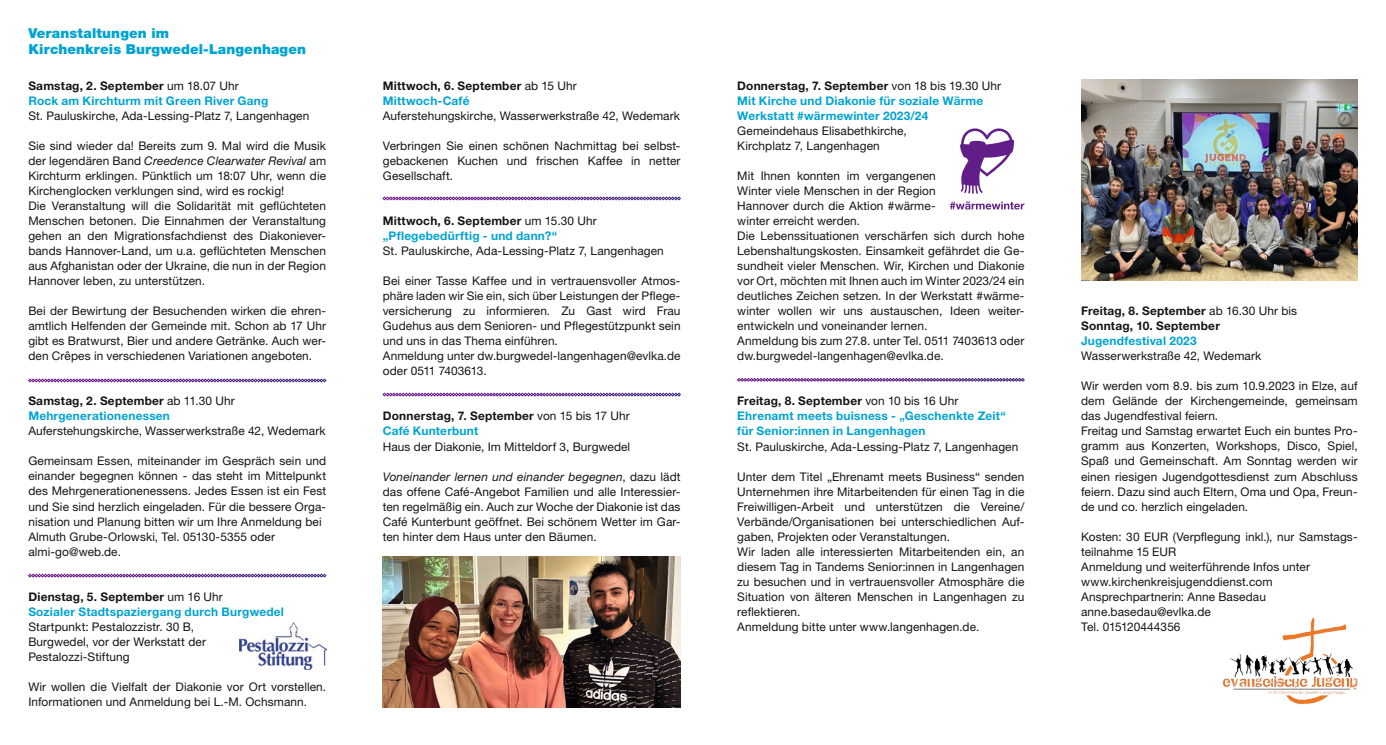
<style>
.page{position:relative;width:1386px;height:745px;background:#fff}
.page>*{position:absolute;margin:0;border:0;box-sizing:border-box;transform-origin:0 0}
.t1{font:900 13.75px/16.2px "Helvetica Neue LT Std";letter-spacing:.01em;color:#00a3d3}
.t2{font:11.88px/15px "Helvetica Neue LT Std";letter-spacing:.005em;color:#131413}
.t3{font:700 11.88px/15px "Helvetica Neue LT Std";letter-spacing:.015em;color:#00a3d3}
.t4{font:700 11.88px/15px "Helvetica Neue LT Std";letter-spacing:.015em;color:#131413}
.s1{color:#131413}
.s2{font-weight:400;color:#131413}
.s3{font-style:italic}
.s4{font-weight:400}
.s5{color:#00a3d3}
</style>
<div class="page">
<img style="left:1222px;top:617px;width:136px;height:88px">
<svg style="left:28px;top:378px;width:298px;height:4px"></svg>
<svg style="left:382px;top:392px;width:299px;height:4px"></svg>
<svg style="left:28px;top:573px;width:298px;height:4px"></svg>
<img style="left:1081px;top:79px;width:276px;height:202px">
<img style="left:383px;top:556px;width:297px;height:151px">
<svg style="left:737px;top:378px;width:287px;height:3px"></svg>
<svg style="left:382px;top:196px;width:299px;height:4px"></svg>
<img style="left:239px;top:622px;width:87px;height:46px">
<svg style="left:950px;top:201px;width:74px;height:8px"></svg>
<svg style="left:960px;top:128px;width:54px;height:66px"></svg>
<p class="t1" style="left:28px;top:25px;width:279px">Veranstaltungen im<br>Kirchenkreis Burgwedel-Langenhagen</p>
<p class="t3" style="left:28px;top:78px;width:241px"><span class="s1">Samstag, 2. September</span> <span class="s2">um 18.07 Uhr<br></span>Rock am Kirchturm mit Green River Gang</p>
<p class="t2" style="left:28px;top:108px;width:282px">St. Pauluskirche, Ada-Lessing-Platz 7, Langenhagen</p>
<p class="t2" style="left:28px;top:138px;width:299px">Sie sind wieder da! Bereits zum 9. Mal wird die Musik der legendären Band <span class="s3">Creedence Clearwater Revival</span> am Kirchturm erklingen. Pünktlich um 18:07 Uhr, wenn die Kirchenglocken verklungen sind, wird es rockig!<br>Die Veranstaltung will die Solidarität mit geflüchteten Menschen betonen. Die Einnahmen der Veranstaltung gehen an den Migrationsfachdienst des Diakoniever&shy;bands Hannover-Land, um u.a. geflüchteten Menschen aus Afghanistan oder der Ukraine, die nun in der Region Hannover leben, zu unterstützen.</p>
<p class="t2" style="left:28px;top:303px;width:299px;text-align:justify">Bei der Bewirtung der Besuchenden wirken die ehren&shy;amtlich Helfenden der Gemeinde mit. Schon ab 17 Uhr gibt es Bratwurst, Bier und andere Getränke. Auch wer&shy;den Crêpes in verschiedenen Variationen angeboten.</p>
<p class="t3" style="left:28px;top:393px;width:208px"><span class="s1">Samstag, 2. September</span> <span class="s2">ab 11.30 Uhr<br></span>Mehrgenerationenessen</p>
<p class="t2" style="left:28px;top:423px;width:299px">Auferstehungskirche, Wasserwerkstraße 42, Wedemark</p>
<p class="t2" style="left:28px;top:453px;width:299px">Gemeinsam Essen, miteinander im Gespräch sein und einander begegnen können - das steht im Mittelpunkt des Mehrgenerationenessens. Jedes Essen ist ein Fest und Sie sind herzlich eingeladen. Für die bessere Orga&shy;nisation und Planung bitten wir um Ihre Anmeldung bei Almuth Grube-Orlowski, Tel. 05130-5355 oder almi-go@web.de.</p>
<p class="t3" style="left:28px;top:588px;width:257px"><span class="s1">Dienstag, 5. September</span> <span class="s2">um 16 Uhr<br></span>Sozialer Stadtspaziergang durch Burgwedel</p>
<p class="t2" style="left:28px;top:618px;width:179px">Startpunkt: Pestalozzistr. 30 B,<br>Burgwedel, vor der Werkstatt der<br>Pestalozzi-Stiftung</p>
<p class="t2" style="left:28px;top:678px;width:299px">Wir wollen die Vielfalt der Diakonie vor Ort vorstellen.<br>Informationen und Anmeldung bei L.-M. Ochsmann.</p>
<p class="t4" style="left:383px;top:78px;width:195px">Mittwoch, 6. September <span class="s4">ab 15 Uhr<br></span><span class="s5">Mittwoch-Café</span></p>
<p class="t2" style="left:383px;top:108px;width:299px">Auferstehungskirche, Wasserwerkstraße 42, Wedemark</p>
<p class="t2" style="left:383px;top:138px;width:299px;text-align:justify">Verbringen Sie einen schönen Nachmittag bei selbst&shy;gebackenen Kuchen und frischen Kaffee in netter Gesellschaft.</p>
<p class="t3" style="left:383px;top:213px;width:215px"><span class="s1">Mittwoch, 6. September</span> <span class="s2">um 15.30 Uhr </span>„Pflegebedürftig - und dann?“</p>
<p class="t2" style="left:383px;top:243px;width:282px">St. Pauluskirche, Ada-Lessing-Platz 7, Langenhagen</p>
<p class="t2" style="left:383px;top:273px;width:299px">Bei einer Tasse Kaffee und in vertrauensvoller Atmos&shy;phäre laden wir Sie ein, sich über Leistungen der Pflege&shy;versicherung zu informieren. Zu Gast wird Frau Gudehus aus dem Senioren- und Pflegestützpunkt sein und uns in das Thema einführen.<br>Anmeldung unter dw.burgwedel-langenhagen@evlka.de oder 0511 7403613.</p>
<p class="t4" style="left:383px;top:408px;width:248px">Donnerstag, 7. September <span class="s4">von 15 bis 17 Uhr<br></span><span class="s5">Café Kunterbunt</span></p>
<p class="t2" style="left:383px;top:438px;width:249px">Haus der Diakonie, Im Mitteldorf 3, Burgwedel</p>
<p class="t2" style="left:383px;top:468px;width:299px;text-align:justify"><span class="s3">Voneinander lernen und einander begegnen</span>, dazu lädt das offene Café-Angebot Familien und alle Interessier&shy;ten regelmäßig ein. Auch zur Woche der Diakonie ist das Café Kunterbunt geöffnet. Bei schönem Wetter im Gar&shy;ten hinter dem Haus unter den Bäumen.</p>
<p class="t3" style="left:737px;top:78px;width:265px"><span class="s1">Donnerstag, 7. September</span> <span class="s2">von 18 bis 19.30 Uhr<br></span>Mit Kirche und Diakonie für soziale Wärme<br>Werkstatt #wärmewinter 2023/24</p>
<p class="t2" style="left:737px;top:123px;width:171px">Gemeindehaus Elisabethkirche,<br>Kirchplatz 7, Langenhagen</p>
<p class="t2" style="left:737px;top:168px;width:289px">Mit Ihnen konnten im vergangenen<br>Winter viele Menschen in der Region<br>Hannover durch die Aktion #wärme-<br>winter erreicht werden.<br>Die Lebenssituationen verschärfen sich durch hohe Lebenshaltungskosten. Einsamkeit gefährdet die Ge&shy;sundheit vieler Menschen. Wir, Kirchen und Diakonie vor Ort, möchten mit Ihnen auch im Winter 2023/24 ein deutliches Zeichen setzen. In der Werkstatt #wärme&shy;winter wollen wir uns austauschen, Ideen weiter&shy;entwickeln und voneinander lernen.<br>Anmeldung bis zum 27.8. unter Tel. 0511 7403613 oder dw.burgwedel-langenhagen@evlka.de.</p>
<p class="t3" style="left:737px;top:393px;width:270px"><span class="s1">Freitag, 8. September</span> <span class="s2">von 10 bis 16 Uhr<br></span>Ehrenamt meets buisness - „Geschenkte Zeit“ für Senior:innen in Langenhagen</p>
<p class="t2" style="left:737px;top:438px;width:282px">St. Pauluskirche, Ada-Lessing-Platz 7, Langenhagen</p>
<p class="t2" style="left:737px;top:468px;width:289px">Unter dem Titel „Ehrenamt meets Business“ senden Unternehmen ihre Mitarbeitenden für einen Tag in die Freiwilligen-Arbeit und unterstützen die Vereine/ Verbände/Organisationen bei unterschiedlichen Auf&shy;gaben, Projekten oder Veranstaltungen.<br>Wir laden alle interessierten Mitarbeitenden ein, an diesem Tag in Tandems Senior:innen in Langenhagen zu besuchen und in vertrauensvoller Atmosphäre die Situation von älteren Menschen in Langenhagen zu reflektieren.<br>Anmeldung bitte unter www.langenhagen.de.</p>
<p class="t4" style="left:1081px;top:303px;width:217px">Freitag, 8. September <span class="s4">ab 16.30 Uhr bis<br></span>Sonntag, 10. September</p>
<p class="t3" style="left:1081px;top:333px;width:117px">Jugendfestival 2023</p>
<p class="t2" style="left:1081px;top:348px;width:182px">Wasserwerkstraße 42, Wedemark</p>
<p class="t2" style="left:1081px;top:378px;width:278px">Wir werden vom 8.9. bis zum 10.9.2023 in Elze, auf dem Gelände der Kirchengemeinde, gemeinsam das Jugendfestival feiern.<br>Freitag und Samstag erwartet Euch ein buntes Pro&shy;gramm aus Konzerten, Workshops, Disco, Spiel, Spaß und Gemeinschaft. Am Sonntag werden wir einen riesigen Jugendgottesdienst zum Abschluss feiern. Dazu sind auch Eltern, Oma und Opa, Freun&shy;de und co. herzlich eingeladen.</p>
<p class="t2" style="left:1081px;top:528px;width:278px">Kosten: 30 EUR (Verpflegung inkl.), nur Samstags&shy;teilnahme 15 EUR<br>Anmeldung und weiterführende Infos unter www.kirchenkreisjugenddienst.com<br>Ansprechpartnerin: Anne Basedau anne.basedau@evlka.de<br>Tel. 015120444356</p>
</div>
